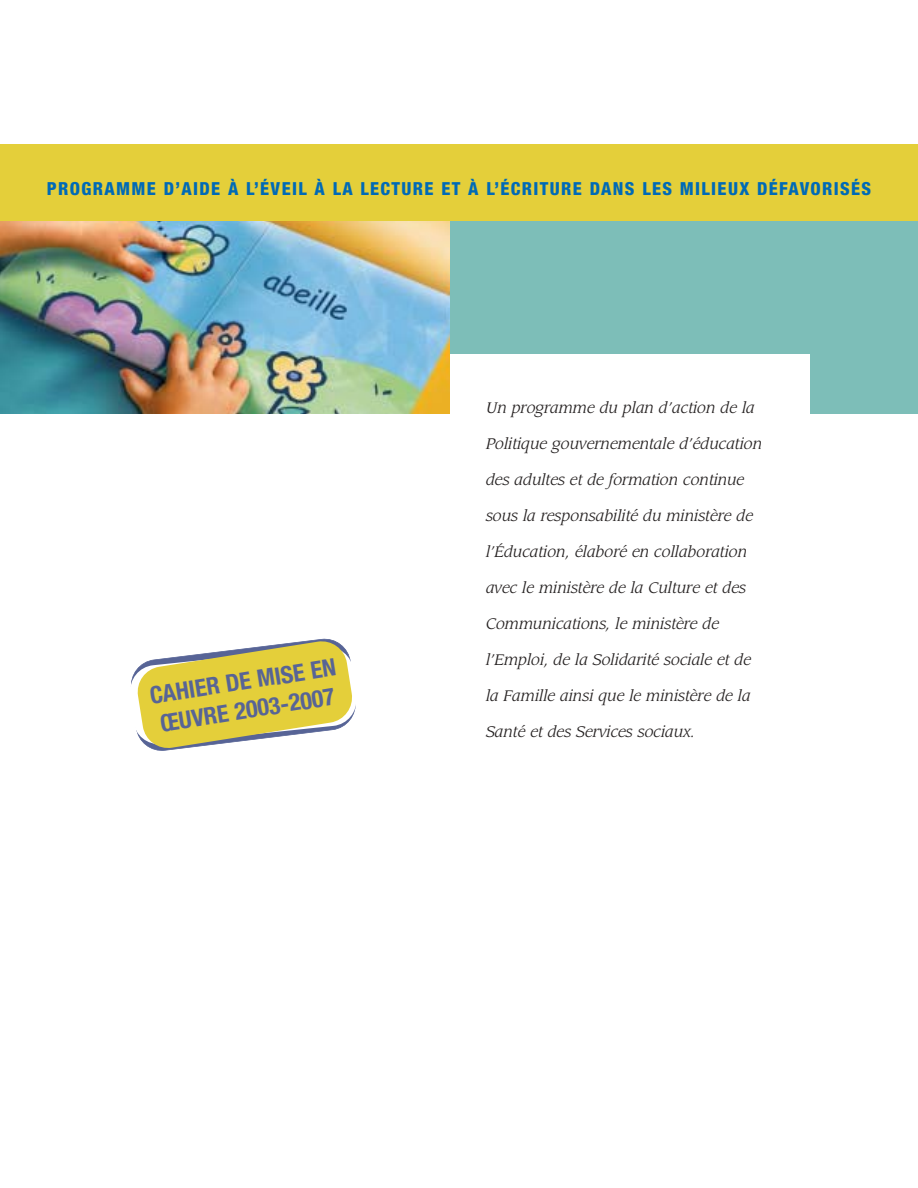
<style>
.page{position:relative;width:918px;height:1188px;background:#fff}
.page>*{position:absolute;margin:0;border:0;box-sizing:border-box;transform-origin:0 0}
.t1{font:700 condensed 24px/28.8px "Helvetica Neue";color:#576496}
.t2{font:800 condensed 18px "Helvetica Neue";letter-spacing:.075em;color:#006ab6}
.t3{font:italic 15px "Leawood";color:#231f1f}
</style>
<div class="page">
<div style="left:0;top:153px;width:918px;height:261px;background:#7dbeb8"></div>
<img style="left:0;top:221px;width:450px;height:193px">
<div style="left:0;top:144px;width:918px;height:77px;background:#e4cf3a"></div>
<div style="left:450px;top:354px;width:360px;height:71px;background:#fff"></div>
<svg style="left:131px;top:638px;width:225px;height:113px"></svg>
<p class="t2" style="left:47px;top:182px;width:826px">PROGRAMME D’AIDE À L’ÉVEIL À LA LECTURE ET À L’ÉCRITURE DANS LES MILIEUX DÉFAVORISÉS</p>
<h1 class="t1" style="left:148px;top:684px;width:189px;rotate:-9deg">CAHIER DE MISE EN<br>ŒUVRE 2003-2007</h1>
<p class="t3" style="left:486px;top:401px;width:270px">Un programme du plan d’action de la</p>
<p class="t3" style="left:486px;top:437px;width:278px">Politique gouvernementale d’éducation</p>
<p class="t3" style="left:486px;top:473px;width:260px">des adultes et de formation continue</p>
<p class="t3" style="left:486px;top:509px;width:269px">sous la responsabilité du ministère de</p>
<p class="t3" style="left:486px;top:545px;width:263px">l’Éducation, élaboré en collaboration</p>
<p class="t3" style="left:486px;top:581px;width:262px">avec le ministère de la Culture et des</p>
<p class="t3" style="left:486px;top:617px;width:235px">Communications, le ministère de</p>
<p class="t3" style="left:486px;top:653px;width:267px">l’Emploi, de la Solidarité sociale et de</p>
<p class="t3" style="left:486px;top:689px;width:266px">la Famille ainsi que le ministère de la</p>
<p class="t3" style="left:486px;top:725px;width:211px">Santé et des Services sociaux.</p>
</div>
